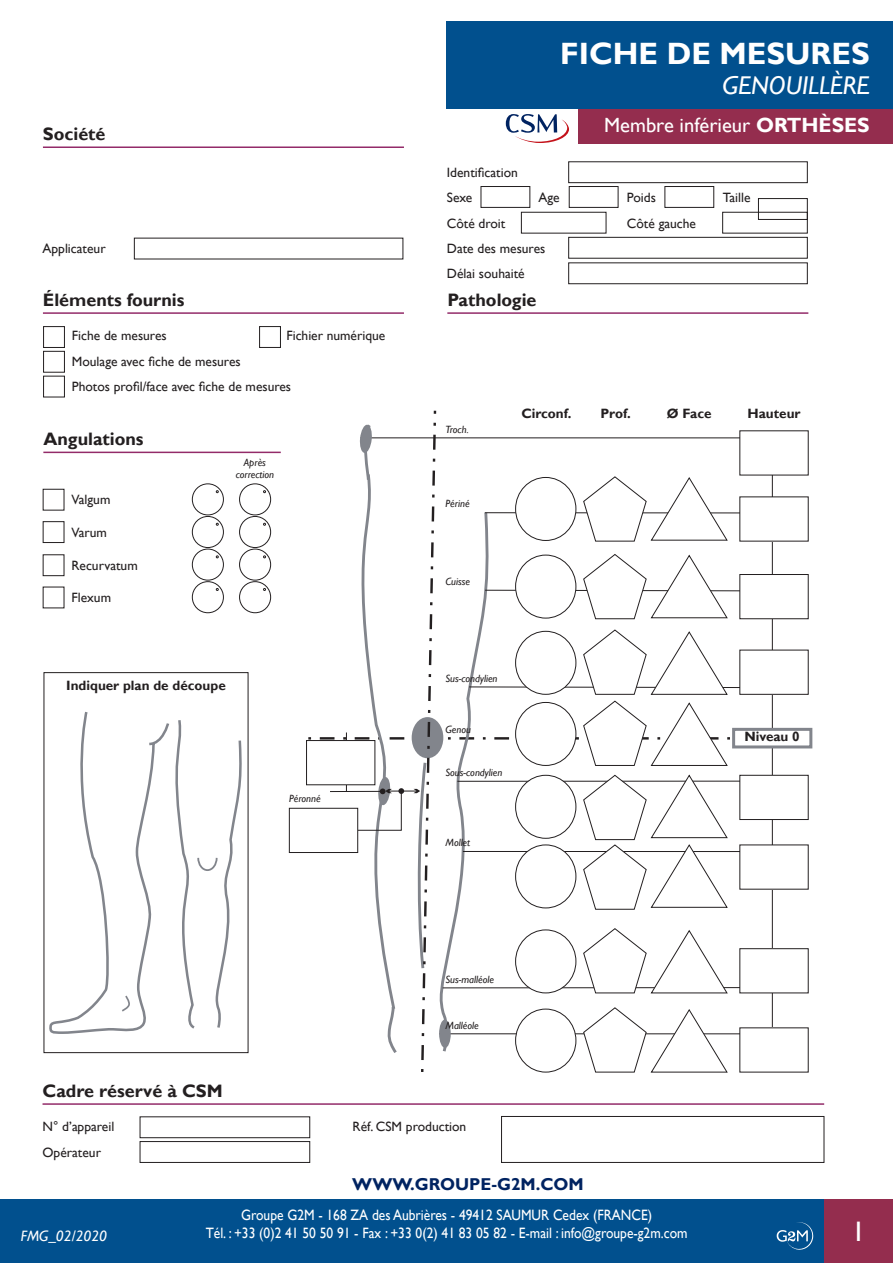
<style>
.page{position:relative;width:893px;height:1263px;background:#fff}
.page>*{position:absolute;margin:0;border:0;box-sizing:border-box;transform-origin:0 0}
.t1{font:700 30.9px "Gill Sans";color:#fff}
.t2{font:28.2px "Gill Sans";color:#fff}
.t3{font:italic 25.65px "Gill Sans";color:#fff}
.t4{font:20.55px "Gill Sans";color:#fff}
.t5{font:700 18px "Gill Sans";color:#231f20}
.t6{font:700 17.1px "Gill Sans";color:#002361}
.t7{font:15px/18px "Gill Sans";color:#fff;text-align:center;scale:.9 1}
.t8{font:italic 15px "Gill Sans";color:#fff}
.t9{font:13.5px "Gill Sans";color:#231f20}
.t10{font:700 13.5px "Gill Sans";color:#231f20}
.t11{font:italic 10.5px "Gill Sans";color:#231f20}
.s1{font-weight:700}
</style>
<div class="page">
<div style="left:578px;top:105px;width:315px;height:39px;background:#942d4e"></div>
<div style="left:446px;top:21px;width:447px;height:88px;background:#01508e"></div>
<div style="left:0;top:1199px;width:893px;height:64px;background:#01508e"></div>
<div style="left:824px;top:1199px;width:69px;height:64px;background:#942d4e"></div>
<svg style="left:777px;top:1222px;width:37px;height:28px"></svg>
<svg style="left:506px;top:114px;width:63px;height:29px"></svg>
<hr style="left:447px;top:312px;width:361px;height:2px;background:#932b69">
<hr style="left:43px;top:452px;width:238px;height:1px;background:#932b69">
<div style="left:43px;top:489px;width:21px;height:21px;border:1px solid #231f20"></div>
<div style="left:43px;top:521px;width:21px;height:22px;border:1px solid #231f20"></div>
<div style="left:192px;top:484px;width:32px;height:31px;border:1px solid #231f20;border-radius:50%"></div>
<div style="left:192px;top:549px;width:32px;height:31px;border:1px solid #231f20;border-radius:50%"></div>
<div style="left:192px;top:516px;width:32px;height:32px;border:1px solid #231f20;border-radius:50%"></div>
<div style="left:192px;top:581px;width:32px;height:32px;border:1px solid #231f20;border-radius:50%"></div>
<div style="left:239px;top:484px;width:32px;height:31px;border:1px solid #231f20;border-radius:50%"></div>
<div style="left:239px;top:549px;width:32px;height:31px;border:1px solid #231f20;border-radius:50%"></div>
<div style="left:239px;top:516px;width:32px;height:32px;border:1px solid #231f20;border-radius:50%"></div>
<div style="left:239px;top:581px;width:32px;height:32px;border:1px solid #231f20;border-radius:50%"></div>
<div style="left:289px;top:808px;width:69px;height:45px;border:1px solid #231f20"></div>
<div style="left:306px;top:740px;width:69px;height:45px;border:1px solid #231f20"></div>
<svg style="left:308px;top:410px;width:504px;height:663px"></svg>
<div style="left:516px;top:555px;width:60px;height:63px;background:#fff;border-radius:50%"></div>
<div style="left:515px;top:555px;width:61px;height:63px;border:1px solid #231f20;border-radius:50%"></div>
<div style="left:44px;top:672px;width:204px;height:381px;border:1px solid #231f20"></div>
<svg style="left:49px;top:711px;width:193px;height:323px"></svg>
<hr style="left:43px;top:312px;width:361px;height:2px;background:#932b69">
<div style="left:43px;top:326px;width:22px;height:22px;border:1px solid #231f20"></div>
<div style="left:259px;top:326px;width:22px;height:22px;border:1px solid #231f20"></div>
<div style="left:43px;top:351px;width:22px;height:21px;border:1px solid #231f20"></div>
<div style="left:43px;top:376px;width:22px;height:21px;border:1px solid #231f20"></div>
<hr style="left:43px;top:146px;width:361px;height:2px;background:#932b69">
<hr style="left:43px;top:1103px;width:781px;height:2px;background:#932b69">
<div style="left:140px;top:1116px;width:170px;height:22px;border:1px solid #231f20"></div>
<div style="left:140px;top:1141px;width:170px;height:21px;border:1px solid #231f20"></div>
<div style="left:501px;top:1116px;width:323px;height:46px;border:1px solid #231f20"></div>
<div style="left:568px;top:237px;width:239px;height:21px;border:1px solid #231f20"></div>
<div style="left:568px;top:263px;width:239px;height:21px;border:1px solid #231f20"></div>
<div style="left:568px;top:162px;width:239px;height:21px;border:1px solid #231f20"></div>
<div style="left:481px;top:186px;width:49px;height:22px;border:1px solid #231f20"></div>
<div style="left:569px;top:186px;width:49px;height:22px;border:1px solid #231f20"></div>
<div style="left:665px;top:186px;width:49px;height:22px;border:1px solid #231f20"></div>
<div style="left:758px;top:198px;width:49px;height:22px;border:1px solid #231f20"></div>
<div style="left:521px;top:212px;width:85px;height:21px;border:1px solid #231f20"></div>
<div style="left:722px;top:212px;width:85px;height:21px;border:1px solid #231f20"></div>
<p class="t5" style="left:43px;top:123px;width:64px">Société</p>
<p class="t9" style="left:43px;top:240px;width:65px">Applicateur</p>
<p class="t5" style="left:43px;top:289px;width:143px">Éléments fournis</p>
<p class="t9" style="left:72px;top:328px;width:96px">Fiche de mesures</p>
<p class="t9" style="left:286px;top:328px;width:100px">Fichier numérique</p>
<p class="t9" style="left:72px;top:353px;width:170px">Moulage avec fiche de mesures</p>
<p class="t9" style="left:72px;top:378px;width:221px">Photos profil/face avec fiche de mesures</p>
<p class="t5" style="left:43px;top:428px;width:102px">Angulations</p>
<p class="t9" style="left:71px;top:492px;width:40px">Valgum</p>
<p class="t9" style="left:71px;top:524px;width:37px">Varum</p>
<p class="t9" style="left:71px;top:557px;width:68px">Recurvatum</p>
<p class="t9" style="left:71px;top:590px;width:41px">Flexum</p>
<p class="t11" style="left:244px;top:456px;width:24px">Après</p>
<p class="t11" style="left:236px;top:468px;width:40px">correction</p>
<p class="t10" style="left:66px;top:677px;width:161px">Indiquer plan de découpe</p>
<p class="t11" style="left:289px;top:793px;width:33px">Péronné</p>
<h1 class="t1" style="left:560px;top:35px;width:311px">FICHE DE MESURES</h1>
<h3 class="t3" style="left:723px;top:71px;width:148px">GENOUILLÈRE</h3>
<h3 class="t4" style="left:604px;top:113px;width:267px">Membre inférieur <span class="s1">ORTHÈSES</span></h3>
<p class="t9" style="left:447px;top:165px;width:73px">Identification</p>
<p class="t9" style="left:447px;top:190px;width:27px">Sexe</p>
<p class="t9" style="left:538px;top:190px;width:23px">Age</p>
<p class="t9" style="left:627px;top:190px;width:31px">Poids</p>
<p class="t9" style="left:723px;top:190px;width:29px">Taille</p>
<p class="t9" style="left:447px;top:215px;width:60px">Côté droit</p>
<p class="t9" style="left:627px;top:215px;width:71px">Côté gauche</p>
<p class="t9" style="left:447px;top:240px;width:100px">Date des mesures</p>
<p class="t9" style="left:447px;top:266px;width:79px">Délai souhaité</p>
<p class="t5" style="left:447px;top:289px;width:91px">Pathologie</p>
<p class="t11" style="left:445px;top:423px;width:25px">Troch.</p>
<p class="t11" style="left:445px;top:497px;width:26px">Périné</p>
<p class="t11" style="left:445px;top:575px;width:26px">Cuisse</p>
<p class="t10" style="left:521px;top:405px;width:52px">Circonf.</p>
<p class="t10" style="left:600px;top:405px;width:32px">Prof.</p>
<p class="t10" style="left:667px;top:405px;width:46px">Ø Face</p>
<p class="t10" style="left:747px;top:405px;width:55px">Hauteur</p>
<p class="t11" style="left:445px;top:672px;width:54px">Sus-condylien</p>
<p class="t11" style="left:445px;top:723px;width:27px">Genou</p>
<p class="t11" style="left:445px;top:766px;width:58px">Sous-condylien</p>
<p class="t11" style="left:445px;top:837px;width:26px">Mollet</p>
<p class="t10" style="left:744px;top:729px;width:57px">Niveau 0</p>
<p class="t11" style="left:445px;top:973px;width:50px">Sus-malléole</p>
<p class="t11" style="left:445px;top:1019px;width:35px">Malléole</p>
<p class="t5" style="left:43px;top:1080px;width:182px">Cadre réservé à CSM</p>
<p class="t9" style="left:43px;top:1119px;width:73px">N° d’appareil</p>
<p class="t9" style="left:43px;top:1144px;width:60px">Opérateur</p>
<p class="t9" style="left:352px;top:1119px;width:115px">Réf. CSM production</p>
<p class="t6" style="left:352px;top:1174px;width:233px">WWW.GROUPE-G2M.COM</p>
<p class="t7" style="left:206px;top:1206px;width:537px">Groupe G2M - 168 ZA des Aubrières - 49412 SAUMUR Cedex (FRANCE)<br>Tél. : +33 (0)2 41 50 50 91 - Fax : +33 0(2) 41 83 05 82 - E-mail : info@groupe-g2m.com</p>
<p class="t8" style="left:21px;top:1227px;width:88px">FMG_02/2020</p>
<h2 class="t2" style="left:851px;top:1215px;width:16px">1</h2>
</div>
